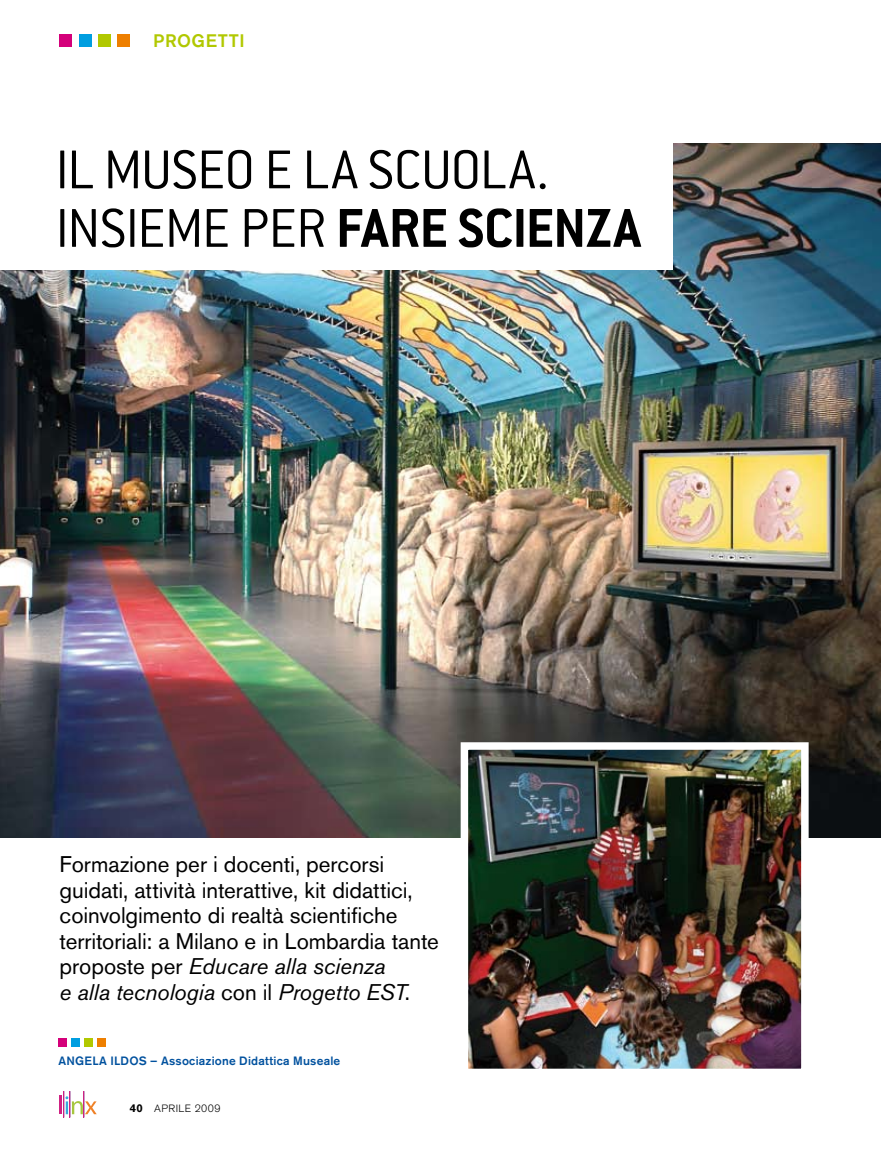
<style>
.page{position:relative;width:881px;height:1157px;background:#fff}
.page>*{position:absolute;margin:0;border:0;box-sizing:border-box;transform-origin:0 0}
.t1{font:60px "Conduit ITCTT Bold";letter-spacing:-.005em;color:#000}
.t2{font:300 60px "Conduit ITC";letter-spacing:-.01em;color:#000}
.t3{font:22.5px/25.5px "Akzidenz Grotesk BQ";color:#000}
.t4{font:500 18px "Akzidenz Grotesk BQ";letter-spacing:.03em;color:#b1c800}
.t5{font:500 12px "Akzidenz Grotesk BQ";letter-spacing:.015em;color:#00519e}
.t6{font:300 10.5px "Akzidenz Grotesk BQ";letter-spacing:.04em;color:#000}
.s1{font-family:"Conduit ITC";font-weight:300}
.s2{font-style:italic}
.s3{font-weight:700;font-size:11.25px}
</style>
<div class="page">
<hr style="left:59px;top:1095px;width:3px;height:19px;background:#cf2283">
<svg style="left:64px;top:1091px;width:33px;height:26px"></svg>
<div style="left:117px;top:34px;width:13px;height:13px;background:#ee7f00"></div>
<div style="left:79px;top:34px;width:12px;height:13px;background:#009ee0"></div>
<div style="left:98px;top:34px;width:13px;height:13px;background:#b1c800"></div>
<div style="left:60px;top:34px;width:12px;height:13px;background:#d4007a"></div>
<img style="left:0;top:144px;width:880px;height:694px">
<div style="left:97px;top:1038px;width:8px;height:9px;background:#ee7f00"></div>
<div style="left:71px;top:1038px;width:9px;height:9px;background:#009ee0"></div>
<div style="left:84px;top:1038px;width:8px;height:9px;background:#b1c800"></div>
<div style="left:58px;top:1038px;width:9px;height:9px;background:#d4007a"></div>
<div style="left:0;top:142px;width:672px;height:128px;background:#fff"></div>
<img style="left:456px;top:738px;width:356px;height:331px">
<p class="t4" style="left:153px;top:30px;width:63px">progetti</p>
<h1 class="t2" style="left:55px;top:137px;width:495px">IL MUSEO E LA SCUOLA.</h1>
<h1 class="t1" style="left:55px;top:193px;width:586px"><span class="s1">INSIEME PER</span> fare scienza</h1>
<p class="t3" style="left:60px;top:851px;width:381px">Formazione per i docenti, percorsi guidati, attività interattive, kit didattici, coinvolgimento di realtà scientifiche territoriali: a Milano e in Lombardia tante proposte per <span class="s2">Educare alla scienza<br>e alla tecnologia</span> con il <span class="s2">Progetto EST</span>.</p>
<p class="t5" style="left:58px;top:1053px;width:283px">An gela Ildos – Associazione Didattica Museale</p>
<p class="t6" style="left:130px;top:1103px;width:92px"><span class="s3">40</span> APRILE 2009</p>
</div>
